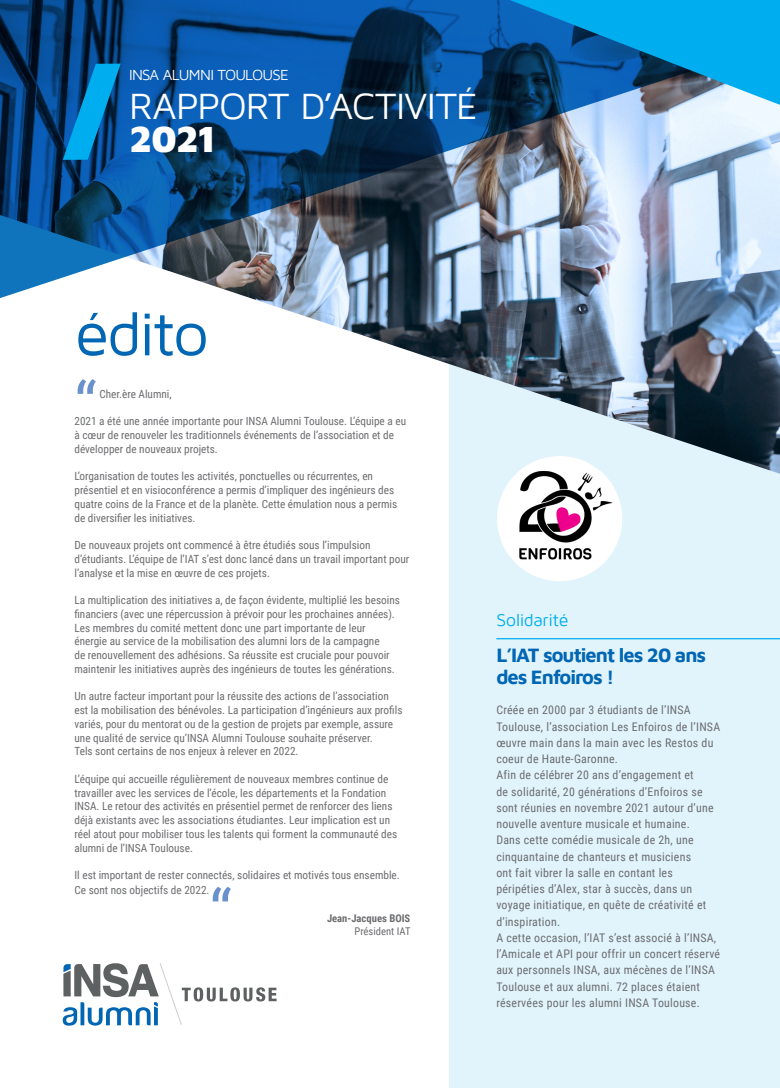
<style>
.page{position:relative;width:780px;height:1088px;background:#fff}
.page>*{position:absolute;margin:0;border:0;box-sizing:border-box;transform-origin:0 0}
.t1{font:62.5px "Maven Pro";letter-spacing:-.04em;color:#0166b3}
.t2{font:62.5px "Roboto";color:#6992cc}
.t3{font:37.5px/32.5px "Maven Pro";letter-spacing:-.02em;color:#fff}
.t4{font:700 20px/22.5px "Maven Pro";letter-spacing:-.05em;color:#0166b3}
.t5{font:17.5px "Maven Pro";letter-spacing:-.015em;color:#00aeef}
.t6{font:15px "Maven Pro";letter-spacing:-.055em;color:#fff}
.t7{font:11.88px/16.2px "Roboto Condensed";letter-spacing:.02em;color:#6c6d70}
.t8{font:11.25px/13.8px "Roboto Condensed";color:#6c6d70}
.t9{font:700 10.62px "Roboto Condensed";color:#6c6d70}
.t10{font:10.62px "Roboto Condensed";color:#6c6d70}
.s1{font-weight:900}
</style>
<div class="page">
<div style="left:449px;top:0;width:331px;height:1088px;background:#e1f4fc"></div>
<img style="left:263px;top:302px;width:517px;height:172px">
<img style="left:0;top:0;width:780px;height:302px">
<svg style="left:441px;top:0;width:339px;height:112px;background:#197db8"></svg>
<svg style="left:63px;top:64px;width:58px;height:96px;background:#036eac"></svg>
<svg style="left:63px;top:963px;width:213px;height:62px"></svg>
<hr style="left:496px;top:638px;width:284px;height:1px;background:#00aeef">
<div style="left:497px;top:456px;width:125px;height:125px;background:#fff;border-radius:50%"></div>
<img style="left:518px;top:471px;width:96px;height:95px">
<p class="t6" style="left:129px;top:67px;width:161px">INSA ALUMNI TOULOUSE</p>
<p class="t3" style="left:129px;top:91px;width:349px">RAPPORT D’ACTIVITÉ<br><span class="s1">2021</span></p>
<p class="t1" style="left:74px;top:302px;width:136px">édito</p>
<p class="t2" style="left:74px;top:361px;width:24px">“</p>
<p class="t8" style="left:99px;top:386px;width:74px">Cher.ère Alumni,</p>
<p class="t8" style="left:74px;top:414px;width:333px">2021 a été une année importante pour INSA Alumni Toulouse. L’équipe a eu à cœur de renouveler les traditionnels événements de l’association et de développer de nouveaux projets.</p>
<p class="t8" style="left:74px;top:469px;width:324px">L’organisation de toutes les activités, ponctuelles ou récurrentes, en présentiel et en visioconférence a permis d’impliquer des ingénieurs des quatre coins de la France et de la planète. Cette émulation nous a permis de diversifier les initiatives.</p>
<p class="t8" style="left:74px;top:538px;width:336px">De nouveaux projets ont commencé à être étudiés sous l’impulsion d’étudiants. L’équipe de l’IAT s’est donc lancé dans un travail important pour l’analyse et la mise en œuvre de ces projets.</p>
<p class="t8" style="left:74px;top:593px;width:327px">La multiplication des initiatives a, de façon évidente, multiplié les besoins financiers (avec une répercussion à prévoir pour les prochaines années).<br>Les membres du comité mettent donc une part importante de leur énergie au service de la mobilisation des alumni lors de la campagne<br>de renouvellement des adhésions. Sa réussite est cruciale pour pouvoir maintenir les initiatives auprès des ingénieurs de toutes les générations.</p>
<p class="t8" style="left:74px;top:689px;width:329px">Un autre facteur important pour la réussite des actions de l’association est la mobilisation des bénévoles. La participation d’ingénieurs aux profils variés, pour du mentorat ou de la gestion de projets par exemple, assure une qualité de service qu’INSA Alumni Toulouse souhaite préserver.</p>
<p class="t8" style="left:74px;top:744px;width:226px">Tels sont certains de nos enjeux à relever en 2022.</p>
<p class="t8" style="left:74px;top:771px;width:324px">L’équipe qui accueille régulièrement de nouveaux membres continue de travailler avec les services de l’école, les départements et la Fondation INSA. Le retour des activités en présentiel permet de renforcer des liens déjà existants avec les associations étudiantes. Leur implication est un réel atout pour mobiliser tous les talents qui forment la communauté des alumni de l’INSA Toulouse.</p>
<p class="t8" style="left:74px;top:867px;width:327px;line-height:15px">Il est important de rester connectés, solidaires et motivés tous ensemble.<br>Ce sont nos objectifs de 2022.</p>
<p class="t2" style="left:209px;top:868px;width:24px">“</p>
<p class="t9" style="left:327px;top:910px;width:85px">Jean-Jacques BOIS</p>
<p class="t10" style="left:354px;top:924px;width:57px">Président IAT</p>
<p class="t5" style="left:496px;top:610px;width:74px">Solidarité</p>
<p class="t4" style="left:496px;top:642px;width:211px">L’IAT soutient les 20 ans des Enfoiros !</p>
<p class="t7" style="left:496px;top:701px;width:225px">Créée en 2000 par 3 étudiants de l’INSA Toulouse, l’association Les Enfoiros de l’INSA œuvre main dans la main avec les Restos du coeur de Haute-Garonne.</p>
<p class="t7" style="left:496px;top:766px;width:219px">Afin de célébrer 20 ans d’engagement et<br>de solidarité, 20 générations d’Enfoiros se sont réunies en novembre 2021 autour d’une nouvelle aventure musicale et humaine.<br>Dans cette comédie musicale de 2h, une cinquantaine de chanteurs et musiciens<br>ont fait vibrer la salle en contant les péripéties d’Alex, star à succès, dans un voyage initiatique, en quête de créativité et d’inspiration.</p>
<p class="t7" style="left:496px;top:929px;width:225px">A cette occasion, l’IAT s’est associé à l’INSA, l’Amicale et API pour offrir un concert réservé aux personnels INSA, aux mécènes de l’INSA Toulouse et aux alumni. 72 places étaient réservées pour les alumni INSA Toulouse.</p>
</div>
